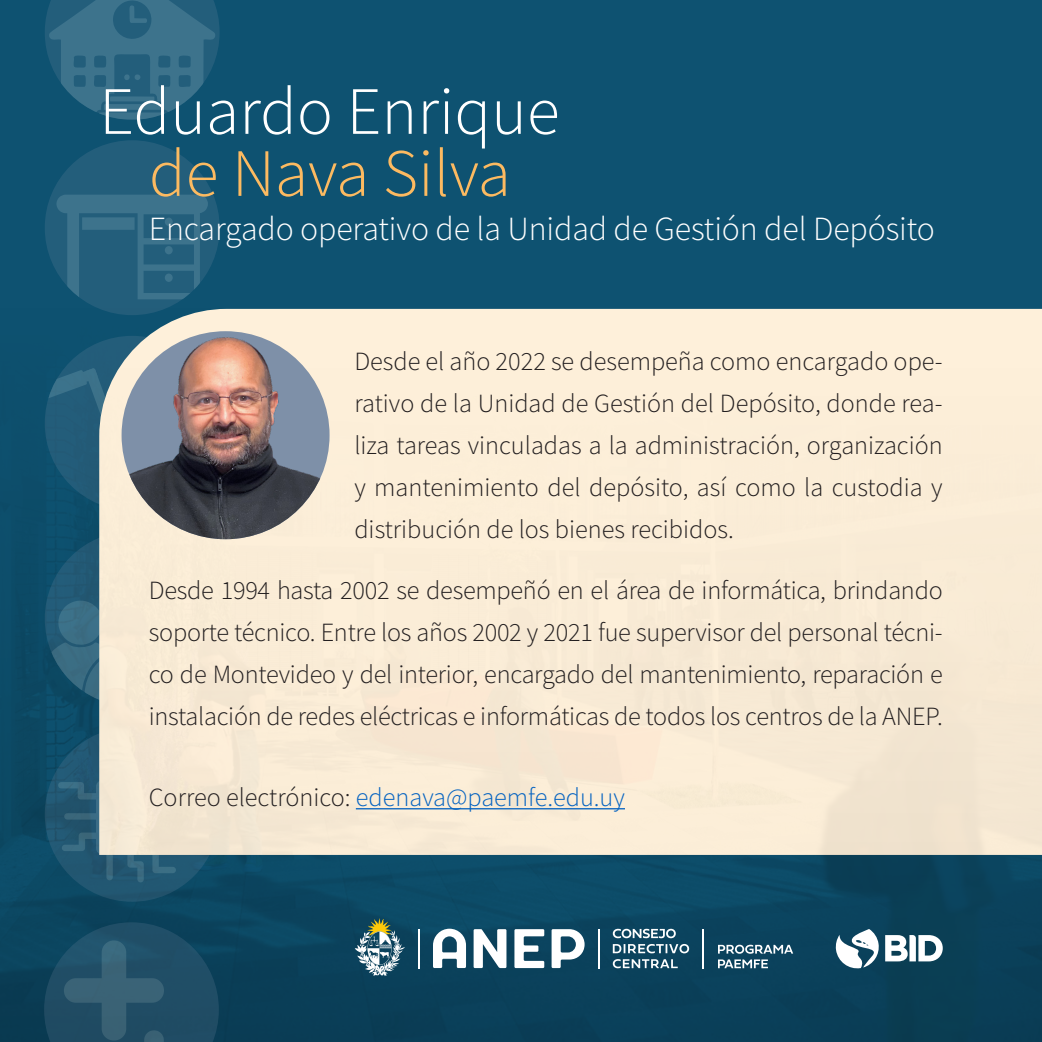
<style>
.page{position:relative;width:1042px;height:1042px;background:#0e5271}
.page>*{position:absolute;margin:0;border:0;box-sizing:border-box;transform-origin:0 0}
._1__Nombres{font:300 67.73px "Source Sans Pro";color:#fff}
._2__Apellidos{font:300 67.73px "Source Sans Pro";color:#fcba61}
._3__Cargo{font:300 33.77px "Source Sans Pro";letter-spacing:-.005em;color:#fff}
._4__Texto{font:300 26.25px/42px "Source Sans Pro";letter-spacing:-.01em;color:#231f20;text-align:justify}
._4__Texto-2{font:300 26.25px "Source Sans Pro";color:#0563c1}
.s1{color:#231f20}
</style>
<div class="page">
<img style="left:0;top:305px;width:1042px;height:737px">
<svg style="left:45px;top:0;width:175px;height:120px"></svg>
<svg style="left:45px;top:368px;width:54px;height:133px"></svg>
<div style="left:45px;top:140px;width:175px;height:175px;background:#235e7b;border-radius:50%"></div>
<svg style="left:56px;top:195px;width:152px;height:104px"></svg>
<div style="left:45px;top:727px;width:175px;height:175px;background:#225772;border-radius:50%"></div>
<svg style="left:58px;top:746px;width:148px;height:136px"></svg>
<div style="left:45px;top:531px;width:175px;height:175px;background:#225974;border-radius:50%"></div>
<svg style="left:45px;top:600px;width:54px;height:106px"></svg>
<svg style="left:44px;top:922px;width:175px;height:120px;background:#214f67"></svg>
<svg style="left:835px;top:929px;width:108px;height:41px;background:#7794a1"></svg>
<svg style="left:718px;top:944px;width:75px;height:24px;background:#50788b"></svg>
<svg style="left:433px;top:928px;width:151px;height:40px;background:#8da7b4"></svg>
<hr style="left:598px;top:929px;width:1px;height:39px;background:#fff">
<hr style="left:702px;top:929px;width:2px;height:39px;background:#fff">
<hr style="left:418px;top:929px;width:1px;height:39px;background:#fff">
<svg style="left:355px;top:918px;width:50px;height:58px;background:#5c7d84"></svg>
<svg style="left:613px;top:929px;width:76px;height:39px;background:#4c7588"></svg>
<svg style="left:99px;top:309px;width:943px;height:32px;background:#ece4d2"></svg>
<div style="left:99px;top:341px;width:943px;height:514px;background:#faecd6"></div>
<hr style="left:356px;top:808px;width:269px;height:1px;background:#0563c1">
<img style="left:122px;top:331px;width:207px;height:208px;border-radius:104px">
<p class="_1__Nombres" style="left:99px;top:70px;width:462px">Eduardo Enrique</p>
<p class="_2__Apellidos" style="left:149px;top:132px;width:363px">de Nava Silva</p>
<p class="_3__Cargo" style="left:149px;top:208px;width:787px">Encargado operativo de la Unidad de Gestión del Depósito</p>
<p class="_4__Texto" style="left:354px;top:340px;width:590px">Desde el año 2022 se desempeña como encargado ope&shy;rativo de la Unidad de Gestión del Depósito, donde rea&shy;liza tareas vinculadas a la administración, organización y mantenimiento del depósito, así como la custodia y distribución de los bienes recibidos.</p>
<p class="_4__Texto" style="left:149px;top:570px;width:795px">Desde 1994 hasta 2002 se desempeñó en el área de informática, brindando soporte técnico. Entre los años 2002 y 2021 fue supervisor del personal técni&shy;co de Montevideo y del interior, encargado del mantenimiento, reparación e instalación de redes eléctricas e informáticas de todos los centros de la ANEP.</p>
<p class="_4__Texto-2" style="left:149px;top:781px;width:478px"><span class="s1">Correo electrónico:</span> edenava@paemfe.edu.uy</p>
</div>
